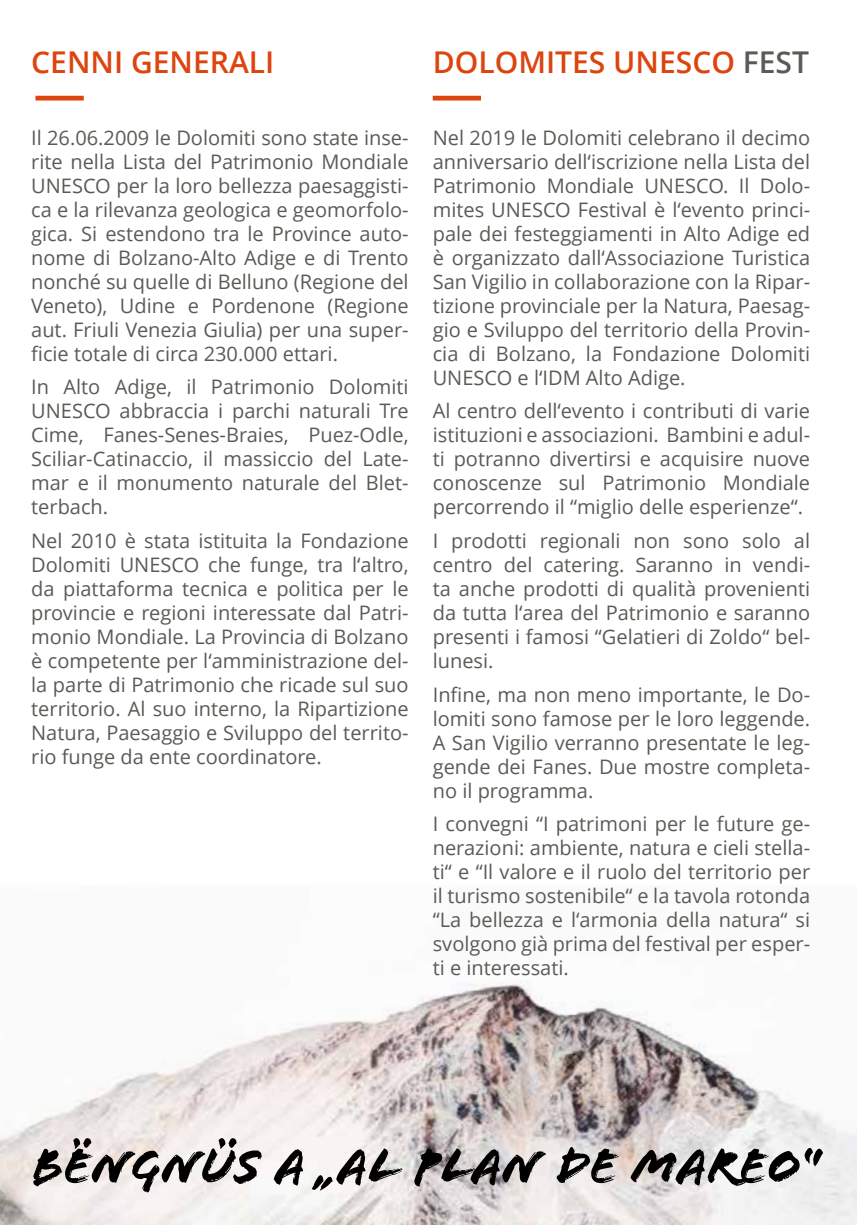
<style>
.page{position:relative;width:857px;height:1225px;background:#fff}
.page>*{position:absolute;margin:0;border:0;box-sizing:border-box;transform-origin:0 0}
.t1{font:52px "Flood Std";color:#000}
.t2{font:600 30px "Open Sans";color:#dd440e}
.t3{font:20px/24px "Open Sans";color:#5c5a55;text-align:justify}
.s1{color:#5c5a55}
</style>
<div class="page">
<img style="left:0;top:981px;width:856px;height:244px">
<div style="left:35px;top:96px;width:49px;height:5px;background:#dd440e"></div>
<div style="left:432px;top:96px;width:48px;height:5px;background:#dd440e"></div>
<h2 class="t2" style="left:31px;top:41px;width:244px">CENNI GENERALI</h2>
<p class="t3" style="left:31px;top:125px;width:379px">Il 26.06.2009 le Dolomiti sono state inse&shy;rite nella Lista del Patrimonio Mondiale UNESCO per la loro bellezza paesaggisti&shy;ca e la rilevanza geologica e geomorfolo&shy;gica. Si estendono tra le Province auto&shy;nome di Bolzano-Alto Adige e di Trento nonché su quelle di Belluno (Regione del Veneto), Udine e Pordenone (Regione aut. Friuli Venezia Giulia) per una super&shy;ficie totale di circa 230.000 ettari.</p>
<p class="t3" style="left:31px;top:374px;width:379px">In Alto Adige, il Patrimonio Dolomiti UNESCO abbraccia i parchi naturali Tre Cime, Fanes-Senes-Braies, Puez-Odle, Sciliar-Catinaccio, il massiccio del Late&shy;mar e il monumento naturale del Blet&shy;terbach.</p>
<p class="t3" style="left:31px;top:528px;width:379px">Nel 2010 è stata istituita la Fondazione Dolomiti UNESCO che funge, tra l‘altro, da piattaforma tecnica e politica per le provincie e regioni interessate dal Patri&shy;monio Mondiale. La Provincia di Bolzano è competente per l‘amministrazione del&shy;la parte di Patrimonio che ricade sul suo territorio. Al suo interno, la Ripartizione Natura, Paesaggio e Sviluppo del territo&shy;rio funge da ente coordinatore.</p>
<h2 class="t2" style="left:432px;top:41px;width:377px">DOLOMITES UNESCO <span class="s1">FEST</span></h2>
<p class="t3" style="left:432px;top:125px;width:379px">Nel 2019 le Dolomiti celebrano il decimo anniversario dell‘iscrizione nella Lista del Patrimonio Mondiale UNESCO. Il Dolo&shy;mites UNESCO Festival è l‘evento princi&shy;pale dei festeggiamenti in Alto Adige ed è organizzato dall‘Associazione Turistica San Vigilio in collaborazione con la Ripar&shy;tizione provinciale per la Natura, Paesag&shy;gio e Sviluppo del territorio della Provin&shy;cia di Bolzano, la Fondazione Dolomiti UNESCO e l‘IDM Alto Adige.</p>
<p class="t3" style="left:432px;top:398px;width:379px">Al centro dell‘evento i contributi di varie istituzioni e associazioni. Bambini e adul&shy;ti potranno divertirsi e acquisire nuove conoscenze sul Patrimonio Mondiale percorrendo il “miglio delle esperienze“.</p>
<p class="t3" style="left:432px;top:528px;width:379px">I prodotti regionali non sono solo al centro del catering. Saranno in vendi&shy;ta anche prodotti di qualità provenienti da tutta l‘area del Patrimonio e saranno presenti i famosi “Gelatieri di Zoldo“ bel&shy;lunesi.</p>
<p class="t3" style="left:432px;top:682px;width:379px">Infine, ma non meno importante, le Do&shy;lomiti sono famose per le loro leggende.<br>A San Vigilio verranno presentate le leg&shy;gende dei Fanes. Due mostre completa&shy;no il programma.</p>
<p class="t3" style="left:432px;top:811px;width:379px">I convegni “I patrimoni per le future ge&shy;nerazioni: ambiente, natura e cieli stella&shy;ti“ e “Il valore e il ruolo del territorio per il turismo sostenibile“ e la tavola rotonda “La bellezza e l‘armonia della natura“ si svolgono già prima del festival per esper&shy;ti e interessati.</p>
<h1 class="t1" style="left:31px;top:1136px;width:789px">BËNGNÜS A „AL PLAN DE MAREO“</h1>
</div>
